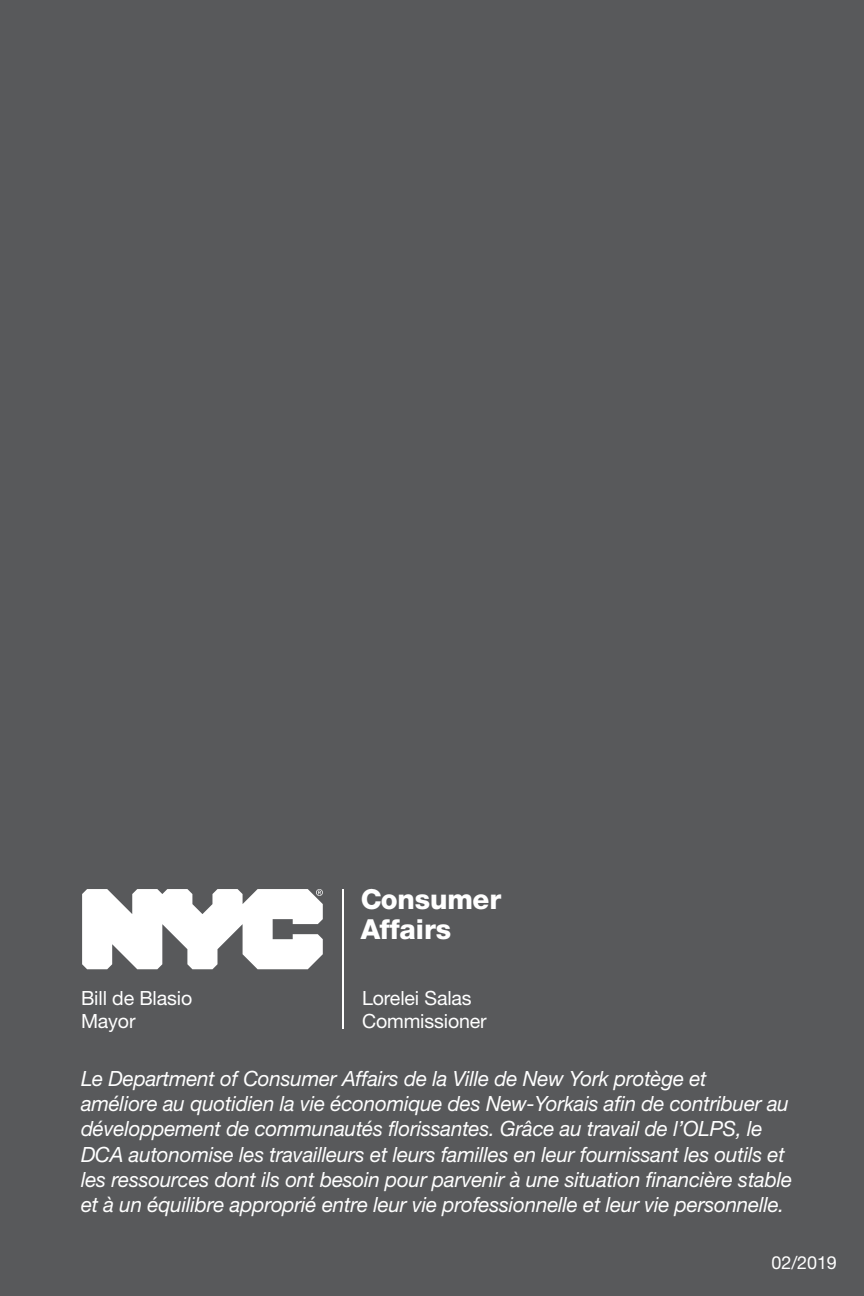
<style>
.page{position:relative;width:864px;height:1296px;background:#58595b}
.page>*{position:absolute;margin:0;border:0;box-sizing:border-box;transform-origin:0 0}
.t1{font:800 27.6px/30.6px "Helvetica Neue LT Std";color:#fff}
.t2{font:italic 21px/25.2px "Helvetica Neue LT Std";letter-spacing:-.01em;color:#fff}
.t3{font:19.5px/23.4px "Helvetica Neue LT Std";letter-spacing:-.005em;color:#fff}
.t4{font:18px "Helvetica Neue LT Std";letter-spacing:-.005em;color:#fff}
</style>
<div class="page">
<hr style="left:342px;top:889px;width:2px;height:139px;background:#fff">
<svg style="left:82px;top:889px;width:241px;height:80px"></svg>
<p class="t3" style="left:81px;top:986px;width:113px">Bill de Blasio<br>Mayor</p>
<h1 class="t1" style="left:361px;top:884px;width:142px">Consumer<br>Affairs</h1>
<p class="t3" style="left:362px;top:986px;width:126px">Lorelei Salas<br>Commissioner</p>
<p class="t2" style="left:81px;top:1066px;width:713px">Le Department of Consumer Affairs de la Ville de New York protège et<br>améliore au quotidien la vie économique des New-Yorkais afin de contribuer au développement de communautés florissantes. Grâce au travail de l’OLPS, le DCA autonomise les travailleurs et leurs familles en leur fournissant les outils et les ressources dont ils ont besoin pour parvenir à une situation financière stable et à un équilibre approprié entre leur vie professionnelle et leur vie personnelle.</p>
<p class="t4" style="left:771px;top:1252px;width:67px">02/2019</p>
</div>
